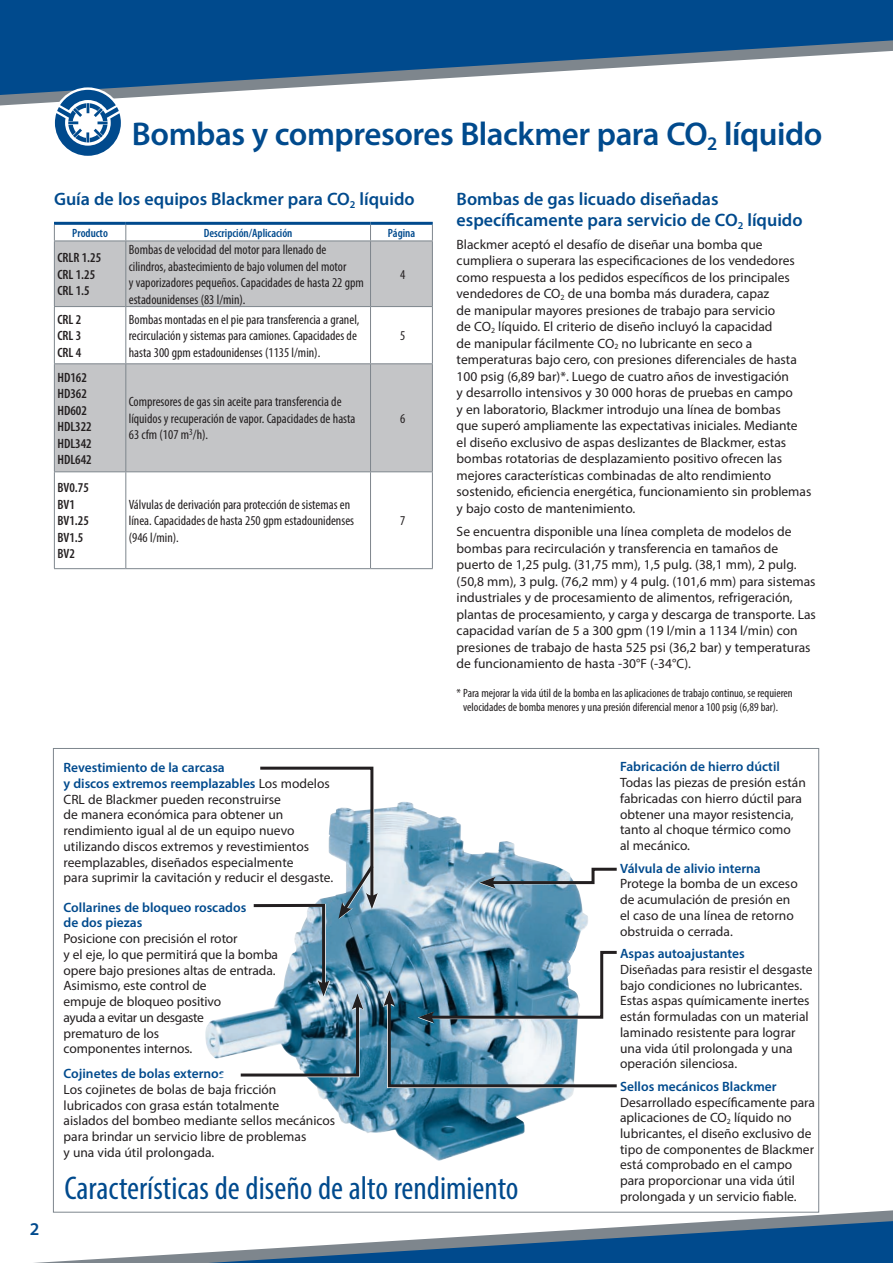
<style>
.page{position:relative;width:893px;height:1263px;background:#fff}
.page>*{position:absolute;margin:0;border:0;box-sizing:border-box;transform-origin:0 0}
.t1{font:condensed 33px "Myriad Pro";color:#004a8d}
.t2{font:600 33px "Myriad Pro";letter-spacing:-.015em;color:#004a8d}
.t3{font:600 18px/21px "Myriad Pro";color:#004a8d}
.t4{font:13.5px/15.8px "Myriad Pro";color:#231f20}
.t5{font:condensed 13.5px/16.5px "Myriad Pro";color:#231f20}
.t6{font:600 13.5px/15.8px "Myriad Pro";color:#004a8d}
.t7{font:600 condensed 13.5px/16.5px "Myriad Pro";color:#231f20}
.t8{font:condensed 12px/14.4px "Myriad Pro";color:#231f20}
.t9{font:600 condensed 12px "Myriad Pro";color:#004a8d}
.s1{font-weight:600;color:#004a8d}
</style>
<div class="page">
<img style="left:205px;top:1020px;width:369px;height:135px">
<svg style="left:216px;top:766px;width:401px;height:323px"></svg>
<svg style="left:55px;top:242px;width:377px;height:229px;fill:#c4c5c7"></svg>
<hr style="left:54px;top:241px;width:1px;height:65px;background:#7e868d">
<hr style="left:125px;top:241px;width:1px;height:65px;background:#7e868d">
<hr style="left:370px;top:241px;width:1px;height:65px;background:#7e868d">
<hr style="left:432px;top:241px;width:1px;height:65px;background:#7e868d">
<hr style="left:54px;top:306px;width:72px;height:1px;background:#7e868d">
<hr style="left:54px;top:307px;width:1px;height:56px;background:#7e868d">
<hr style="left:126px;top:306px;width:244px;height:1px;background:#7e868d">
<hr style="left:125px;top:307px;width:1px;height:56px;background:#7e868d">
<hr style="left:370px;top:306px;width:63px;height:1px;background:#7e868d">
<hr style="left:370px;top:307px;width:1px;height:56px;background:#7e868d">
<hr style="left:432px;top:307px;width:1px;height:56px;background:#7e868d">
<hr style="left:54px;top:363px;width:72px;height:1px;background:#7e868d">
<hr style="left:54px;top:364px;width:1px;height:107px;background:#7e868d">
<hr style="left:126px;top:363px;width:244px;height:1px;background:#7e868d">
<hr style="left:125px;top:364px;width:1px;height:107px;background:#7e868d">
<hr style="left:370px;top:363px;width:63px;height:1px;background:#7e868d">
<hr style="left:370px;top:364px;width:1px;height:107px;background:#7e868d">
<hr style="left:432px;top:364px;width:1px;height:107px;background:#7e868d">
<hr style="left:54px;top:471px;width:72px;height:1px;background:#7e868d">
<hr style="left:54px;top:472px;width:1px;height:96px;background:#7e868d">
<hr style="left:126px;top:471px;width:244px;height:1px;background:#7e868d">
<hr style="left:125px;top:472px;width:1px;height:96px;background:#7e868d">
<hr style="left:370px;top:471px;width:63px;height:1px;background:#7e868d">
<hr style="left:370px;top:472px;width:1px;height:96px;background:#7e868d">
<hr style="left:432px;top:472px;width:1px;height:96px;background:#7e868d">
<hr style="left:54px;top:568px;width:72px;height:1px;background:#7e868d">
<hr style="left:126px;top:568px;width:244px;height:1px;background:#7e868d">
<hr style="left:370px;top:568px;width:63px;height:1px;background:#7e868d">
<hr style="left:54px;top:222px;width:72px;height:3px;background:#004a8d">
<hr style="left:126px;top:222px;width:244px;height:3px;background:#004a8d">
<hr style="left:370px;top:222px;width:63px;height:3px;background:#004a8d">
<svg style="left:54px;top:225px;width:1px;height:16px"></svg>
<svg style="left:125px;top:225px;width:1px;height:16px"></svg>
<svg style="left:370px;top:225px;width:1px;height:16px"></svg>
<svg style="left:432px;top:225px;width:1px;height:16px"></svg>
<hr style="left:54px;top:241px;width:72px;height:1px;background:#7e868d">
<hr style="left:126px;top:241px;width:244px;height:1px;background:#7e868d">
<hr style="left:370px;top:241px;width:63px;height:1px;background:#7e868d">
<svg style="left:0;top:96px;width:154px;height:10px"></svg>
<svg style="left:0;top:0;width:893px;height:96px;fill:#004a8d"></svg>
<svg style="left:34px;top:1166px;width:859px;height:97px"></svg>
<svg style="left:52px;top:87px;width:71px;height:71px"></svg>
<svg style="left:55px;top:90px;width:66px;height:66px"></svg>
<h1 class="t2" style="left:132px;top:113px;width:692px">Bombas y compresores Blackmer para CO<sub>2</sub> líquido</h1>
<h2 class="t3" style="left:54px;top:188px;width:362px">Guía de los equipos Blackmer para CO<sub>2</sub> líquido</h2>
<p class="t9" style="left:72px;top:226px;width:37px">Producto</p>
<p class="t9" style="left:204px;top:226px;width:90px">Descripción/Aplicación</p>
<p class="t9" style="left:388px;top:226px;width:29px">Página</p>
<p class="t7" style="left:57px;top:249px;width:45px">CRLR 1.25<br>CRL 1.25<br>CRL 1.5</p>
<p class="t5" style="left:129px;top:241px;width:237px">Bombas de velocidad del motor para llenado de cilindros, abastecimiento de bajo volumen del motor<br>y vaporizadores pequeños. Capacidades de hasta 22 gpm estadounidenses (83 l/min).</p>
<p class="t5" style="left:400px;top:266px;width:7px">4</p>
<p class="t7" style="left:57px;top:311px;width:25px;text-align:justify">CRL 2<br>CRL 3<br>CRL 4</p>
<p class="t5" style="left:129px;top:311px;width:232px">Bombas montadas en el pie para transferencia a granel, recirculación y sistemas para camiones. Capacidades de hasta 300 gpm estadounidenses (1135 l/min).</p>
<p class="t7" style="left:57px;top:369px;width:36px">HD162<br>HD362<br>HD602<br>HDL322<br>HDL342<br>HDL642</p>
<p class="t7" style="left:57px;top:479px;width:33px">BV0.75<br>BV1<br>BV1.25<br>BV1.5<br>BV2</p>
<p class="t5" style="left:129px;top:393px;width:228px">Compresores de gas sin aceite para transferencia de líquidos y recuperación de vapor. Capacidades de hasta<br>63 cfm (107 m<sup>3</sup>/h).</p>
<p class="t5" style="left:129px;top:496px;width:227px">Válvulas de derivación para protección de sistemas en línea. Capacidades de hasta 250 gpm estadounidenses (946 l/min).</p>
<p class="t5" style="left:400px;top:327px;width:7px">5</p>
<p class="t5" style="left:400px;top:410px;width:7px">6</p>
<p class="t5" style="left:400px;top:512px;width:7px">7</p>
<h2 class="t3" style="left:457px;top:188px;width:347px">Bombas de gas licuado diseñadas específicamente para servicio de CO<sub>2</sub> líquido</h2>
<p class="t4" style="left:457px;top:236px;width:356px;line-height:16.5px">Blackmer aceptó el desafío de diseñar una bomba que cumpliera o superara las especificaciones de los vendedores como respuesta a los pedidos específicos de los principales vendedores de CO<sub>2</sub> de una bomba más duradera, capaz<br>de manipular mayores presiones de trabajo para servicio<br>de CO<sub>2</sub> líquido. El criterio de diseño incluyó la capacidad<br>de manipular fácilmente CO<sub>2</sub> no lubricante en seco a temperaturas bajo cero, con presiones diferenciales de hasta 100 psig (6,89 bar)*. Luego de cuatro años de investigación<br>y desarrollo intensivos y 30 000 horas de pruebas en campo<br>y en laboratorio, Blackmer introdujo una línea de bombas<br>que superó ampliamente las expectativas iniciales. Mediante<br>el diseño exclusivo de aspas deslizantes de Blackmer, estas bombas rotatorias de desplazamiento positivo ofrecen las mejores características combinadas de alto rendimiento sostenido, eficiencia energética, funcionamiento sin problemas y bajo costo de mantenimiento.</p>
<p class="t4" style="left:457px;top:523px;width:361px;line-height:16.5px">Se encuentra disponible una línea completa de modelos de bombas para recirculación y transferencia en tamaños de puerto de 1,25 pulg. (31,75 mm), 1,5 pulg. (38,1 mm), 2 pulg. (50,8 mm), 3 pulg. (76,2 mm) y 4 pulg. (101,6 mm) para sistemas industriales y de procesamiento de alimentos, refrigeración, plantas de procesamiento, y carga y descarga de transporte. Las capacidad varían de 5 a 300 gpm (19 l/min a 1134 l/min) con presiones de trabajo de hasta 525 psi (36,2 bar) y temperaturas de funcionamiento de hasta -30°F (-34°C).</p>
<p class="t8" style="left:463px;top:686px;width:331px;text-indent:-7px">* Para mejorar la vida útil de la bomba en las aplicaciones de trabajo continuo, se requieren velocidades de bomba menores y una presión diferencial menor a 100 psig (6,89 bar).</p>
<h2 class="t3" style="left:30px;top:1217px;width:11px">2</h2>
<p class="t4" style="left:64px;top:759px;width:271px"><span class="s1">Revestimiento de la carcasa<br>y discos extremos reemplazables</span> Los modelos CRL de Blackmer pueden reconstruirse<br>de manera económica para obtener un rendimiento igual al de un equipo nuevo utilizando discos extremos y revestimientos reemplazables, diseñados especialmente<br>para suprimir la cavitación y reducir el desgaste.</p>
<p class="t6" style="left:64px;top:899px;width:184px">Collarines de bloqueo roscados de dos piezas</p>
<p class="t4" style="left:64px;top:930px;width:216px">Posicione con precisión el rotor<br>y el eje, lo que permitirá que la bomba opere bajo presiones altas de entrada.<br>Asimismo, este control de<br>empuje de bloqueo positivo<br>ayuda a evitar un desgaste<br>prematuro de los<br>componentes internos.</p>
<p class="t6" style="left:64px;top:1065px;width:162px">Cojinetes de bolas externos</p>
<p class="t4" style="left:64px;top:1081px;width:273px">Los cojinetes de bolas de baja fricción lubricados con grasa están totalmente<br>aislados del bombeo mediante sellos mecánicos para brindar un servicio libre de problemas<br>y una vida útil prolongada.</p>
<h1 class="t1" style="left:65px;top:1168px;width:455px">Características de diseño de alto rendimiento</h1>
<p class="t6" style="left:620px;top:758px;width:161px">Fabricación de hierro dúctil</p>
<p class="t4" style="left:620px;top:774px;width:187px">Todas las piezas de presión están fabricadas con hierro dúctil para obtener una mayor resistencia, tanto al choque térmico como<br>al mecánico.</p>
<p class="t6" style="left:620px;top:860px;width:142px">Válvula de alivio interna</p>
<p class="t4" style="left:620px;top:876px;width:179px">Protege la bomba de un exceso de acumulación de presión en el caso de una línea de retorno obstruida o cerrada.</p>
<p class="t6" style="left:620px;top:945px;width:126px">Aspas autoajustantes</p>
<p class="t4" style="left:620px;top:961px;width:194px">Diseñadas para resistir el desgaste bajo condiciones no lubricantes.<br>Estas aspas químicamente inertes están formuladas con un material laminado resistente para lograr una vida útil prolongada y una operación silenciosa.</p>
<p class="t6" style="left:620px;top:1078px;width:158px">Sellos mecánicos Blackmer</p>
<p class="t4" style="left:620px;top:1094px;width:197px">Desarrollado específicamente para aplicaciones de CO<sub>2</sub> líquido no lubricantes, el diseño exclusivo de tipo de componentes de Blackmer está comprobado en el campo para proporcionar una vida útil prolongada y un servicio fiable.</p>
</div>
